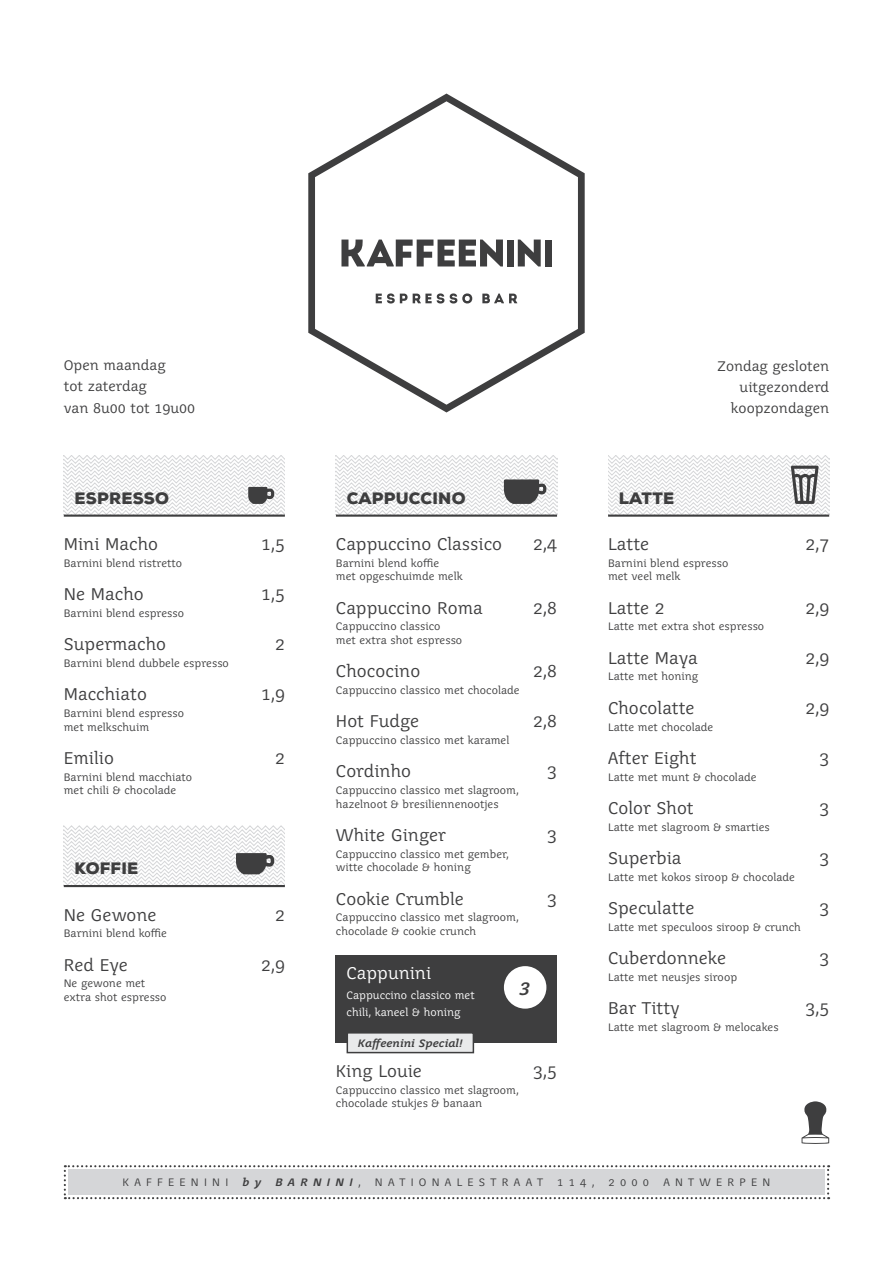
<style>
.page{position:relative;width:893px;height:1263px;background:#fff}
.page>*{position:absolute;margin:0;border:0;box-sizing:border-box;transform-origin:0 0}
.t1{font:16.5px "Juvenis";color:#3e3e3f}
.t2{font:900 16.5px "Nexa";letter-spacing:.015em;color:#3e3e3f}
.t3{font:16.5px "Juvenis";color:#fff}
.t4{font:italic 700 16.5px "Juvenis";color:#3e3e3f}
.t5{font:13.5px/21px "Juvenis";color:#3e3e3f}
.t6{font:10.5px/13.5px "Juvenis";color:#3e3e3f}
.t7{font:10.5px/16.5px "Juvenis";color:#fff}
.t8{font:10.5px "Juvenis";letter-spacing:.5em;color:#3e3e3f}
.t9{font:italic 700 10.5px "Juvenis";color:#3e3e3f}
.t10{font:italic 700 10.5px "Juvenis";letter-spacing:.5em;color:#3e3e3f}
.s1{font-weight:400;font-style:normal}
</style>
<div class="page">
<svg style="left:64px;top:455px;width:221px;height:59px"></svg>
<hr style="left:64px;top:514px;width:221px;height:3px;background:#3e3e3f">
<svg style="left:64px;top:825px;width:221px;height:60px"></svg>
<hr style="left:64px;top:885px;width:221px;height:2px;background:#3e3e3f">
<hr style="left:336px;top:514px;width:221px;height:3px;background:#3e3e3f">
<svg style="left:336px;top:455px;width:221px;height:59px"></svg>
<div style="left:336px;top:955px;width:221px;height:88px;background:#3e3e3f"></div>
<div style="left:504px;top:966px;width:42px;height:43px;background:#fff;border-radius:50%"></div>
<svg style="left:608px;top:455px;width:221px;height:59px"></svg>
<hr style="left:608px;top:514px;width:221px;height:3px;background:#3e3e3f">
<svg style="left:64px;top:1165px;width:765px;height:34px"></svg>
<div style="left:347px;top:1033px;width:126px;height:19px;background:#e9eaeb"></div>
<div style="left:347px;top:1032px;width:127px;height:21px;border:2px solid #3e3e3f"></div>
<svg style="left:308px;top:94px;width:277px;height:318px"></svg>
<svg style="left:341px;top:240px;width:162px;height:26px"></svg>
<div style="left:507px;top:240px;width:7px;height:26px;background:#3e3e3f"></div>
<div style="left:545px;top:240px;width:6px;height:26px;background:#3e3e3f"></div>
<svg style="left:518px;top:240px;width:23px;height:26px"></svg>
<svg style="left:376px;top:292px;width:96px;height:13px"></svg>
<svg style="left:482px;top:293px;width:36px;height:10px"></svg>
<svg style="left:801px;top:1101px;width:28px;height:43px"></svg>
<p class="t5" style="left:64px;top:355px;width:133px">Open maandag<br>tot zaterdag<br>van 8u00 tot 19u00</p>
<p class="t5" style="left:717px;top:355px;width:114px;text-align:right">Zondag gesloten uitgezonderd koopzondagen</p>
<h1 class="t2" style="left:75px;top:488px;width:96px">ESPRESSO</h1>
<h1 class="t1" style="left:64px;top:534px;width:96px">Mini Macho</h1>
<h1 class="t1" style="left:261px;top:534px;width:25px">1,5</h1>
<p class="t6" style="left:64px;top:556px;width:120px">Barnini blend ristretto</p>
<h1 class="t1" style="left:64px;top:584px;width:82px">Ne Macho</h1>
<h1 class="t1" style="left:261px;top:584px;width:25px">1,5</h1>
<p class="t6" style="left:64px;top:606px;width:122px">Barnini blend espresso</p>
<h1 class="t1" style="left:64px;top:634px;width:104px">Supermacho</h1>
<h1 class="t1" style="left:275px;top:634px;width:11px">2</h1>
<p class="t6" style="left:64px;top:656px;width:167px">Barnini blend dubbele espresso</p>
<h1 class="t1" style="left:64px;top:684px;width:85px">Macchiato</h1>
<h1 class="t1" style="left:261px;top:684px;width:25px">1,9</h1>
<p class="t6" style="left:64px;top:706px;width:122px">Barnini blend espresso met melkschuim</p>
<h1 class="t1" style="left:64px;top:748px;width:52px">Emilio</h1>
<h1 class="t1" style="left:275px;top:748px;width:11px">2</h1>
<p class="t6" style="left:64px;top:770px;width:130px">Barnini blend macchiato met chili &amp; chocolade</p>
<h1 class="t2" style="left:75px;top:858px;width:63px">KOFFIE</h1>
<h1 class="t1" style="left:64px;top:904px;width:94px">Ne Gewone</h1>
<h1 class="t1" style="left:275px;top:904px;width:11px">2</h1>
<p class="t6" style="left:64px;top:927px;width:105px">Barnini blend koffie</p>
<h1 class="t1" style="left:64px;top:954px;width:66px">Red Eye</h1>
<h1 class="t1" style="left:261px;top:954px;width:25px">2,9</h1>
<p class="t6" style="left:64px;top:977px;width:104px">Ne gewone met extra shot espresso</p>
<h1 class="t2" style="left:347px;top:488px;width:120px">CAPPUCCINO</h1>
<h1 class="t1" style="left:336px;top:534px;width:168px">Cappuccino Classico</h1>
<h1 class="t1" style="left:533px;top:534px;width:25px">2,4</h1>
<p class="t6" style="left:336px;top:556px;width:128px">Barnini blend koffie<br>met opgeschuimde melk</p>
<h1 class="t1" style="left:336px;top:597px;width:148px">Cappuccino Roma</h1>
<h1 class="t1" style="left:533px;top:597px;width:25px">2,8</h1>
<p class="t6" style="left:336px;top:620px;width:128px">Cappuccino classico met extra shot espresso</p>
<h1 class="t1" style="left:336px;top:661px;width:86px">Chococino</h1>
<h1 class="t1" style="left:533px;top:661px;width:25px">2,8</h1>
<p class="t6" style="left:336px;top:683px;width:185px">Cappuccino classico met chocolade</p>
<h1 class="t1" style="left:336px;top:711px;width:85px">Hot Fudge</h1>
<h1 class="t1" style="left:533px;top:711px;width:25px">2,8</h1>
<p class="t6" style="left:336px;top:733px;width:175px">Cappuccino classico met karamel</p>
<h1 class="t1" style="left:336px;top:761px;width:77px">Cordinho</h1>
<h1 class="t1" style="left:547px;top:761px;width:11px">3</h1>
<p class="t6" style="left:336px;top:784px;width:184px">Cappuccino classico met slagroom, hazelnoot &amp; bresiliennenootjes</p>
<h1 class="t1" style="left:336px;top:825px;width:111px">White Ginger</h1>
<h1 class="t1" style="left:547px;top:825px;width:11px">3</h1>
<p class="t6" style="left:336px;top:847px;width:174px">Cappuccino classico met gember, witte chocolade &amp; honing</p>
<h1 class="t1" style="left:336px;top:888px;width:130px">Cookie Crumble</h1>
<h1 class="t1" style="left:547px;top:888px;width:11px">3</h1>
<p class="t6" style="left:336px;top:911px;width:184px">Cappuccino classico met slagroom, chocolade &amp; cookie crunch</p>
<h1 class="t3" style="left:347px;top:963px;width:86px">Cappunini</h1>
<p class="t7" style="left:347px;top:987px;width:130px">Cappuccino classico met chili, kaneel &amp; honing</p>
<h1 class="t4" style="left:520px;top:976px;width:12px">3</h1>
<p class="t9" style="left:358px;top:1036px;width:106px">Kaffeenini Special!</p>
<h1 class="t1" style="left:336px;top:1061px;width:88px">King Louie</h1>
<h1 class="t1" style="left:533px;top:1061px;width:25px">3,5</h1>
<p class="t6" style="left:336px;top:1083px;width:184px">Cappuccino classico met slagroom, chocolade stukjes &amp; banaan</p>
<h1 class="t2" style="left:619px;top:488px;width:55px">LATTE</h1>
<h1 class="t1" style="left:608px;top:534px;width:43px">Latte</h1>
<h1 class="t1" style="left:805px;top:534px;width:25px">2,7</h1>
<p class="t6" style="left:608px;top:556px;width:122px">Barnini blend espresso met veel melk</p>
<h1 class="t1" style="left:608px;top:597px;width:58px">Latte 2</h1>
<h1 class="t1" style="left:805px;top:597px;width:25px">2,9</h1>
<p class="t6" style="left:608px;top:620px;width:158px">Latte met extra shot espresso</p>
<h1 class="t1" style="left:608px;top:647px;width:91px">Latte Maya</h1>
<h1 class="t1" style="left:805px;top:647px;width:25px">2,9</h1>
<p class="t6" style="left:608px;top:670px;width:92px">Latte met honing</p>
<h1 class="t1" style="left:608px;top:697px;width:88px">Chocolatte</h1>
<h1 class="t1" style="left:805px;top:697px;width:25px">2,9</h1>
<p class="t6" style="left:608px;top:720px;width:107px">Latte met chocolade</p>
<h1 class="t1" style="left:608px;top:748px;width:90px">After Eight</h1>
<h1 class="t1" style="left:819px;top:748px;width:11px">3</h1>
<p class="t6" style="left:608px;top:770px;width:150px">Latte met munt &amp; chocolade</p>
<h1 class="t1" style="left:608px;top:798px;width:87px">Color Shot</h1>
<h1 class="t1" style="left:819px;top:798px;width:11px">3</h1>
<p class="t6" style="left:608px;top:820px;width:163px">Latte met slagroom &amp; smarties</p>
<h1 class="t1" style="left:608px;top:848px;width:75px">Superbia</h1>
<h1 class="t1" style="left:819px;top:848px;width:11px">3</h1>
<p class="t6" style="left:608px;top:870px;width:188px">Latte met kokos siroop &amp; chocolade</p>
<h1 class="t1" style="left:608px;top:898px;width:88px">Speculatte</h1>
<h1 class="t1" style="left:819px;top:898px;width:11px">3</h1>
<p class="t6" style="left:608px;top:920px;width:194px">Latte met speculoos siroop &amp; crunch</p>
<h1 class="t1" style="left:608px;top:948px;width:120px">Cuberdonneke</h1>
<h1 class="t1" style="left:819px;top:948px;width:11px">3</h1>
<p class="t6" style="left:608px;top:970px;width:131px">Latte met neusjes siroop</p>
<h1 class="t1" style="left:608px;top:998px;width:73px">Bar Titty</h1>
<h1 class="t1" style="left:805px;top:998px;width:25px">3,5</h1>
<p class="t6" style="left:608px;top:1020px;width:172px">Latte met slagroom &amp; melocakes</p>
<p class="t8" style="left:123px;top:1176px;width:107px">KAFFEENINI</p>
<p class="t9" style="left:242px;top:1176px;width:20px">b y</p>
<p class="t10" style="left:275px;top:1176px;width:87px">BARNINI<span class="s1">,</span></p>
<p class="t8" style="left:375px;top:1176px;width:170px">NATIONALESTRAAT</p>
<p class="t6" style="left:557px;top:1176px;width:39px">114,</p>
<p class="t6" style="left:608px;top:1176px;width:42px">2000</p>
<p class="t8" style="left:663px;top:1176px;width:109px">ANTWERPEN</p>
</div>
